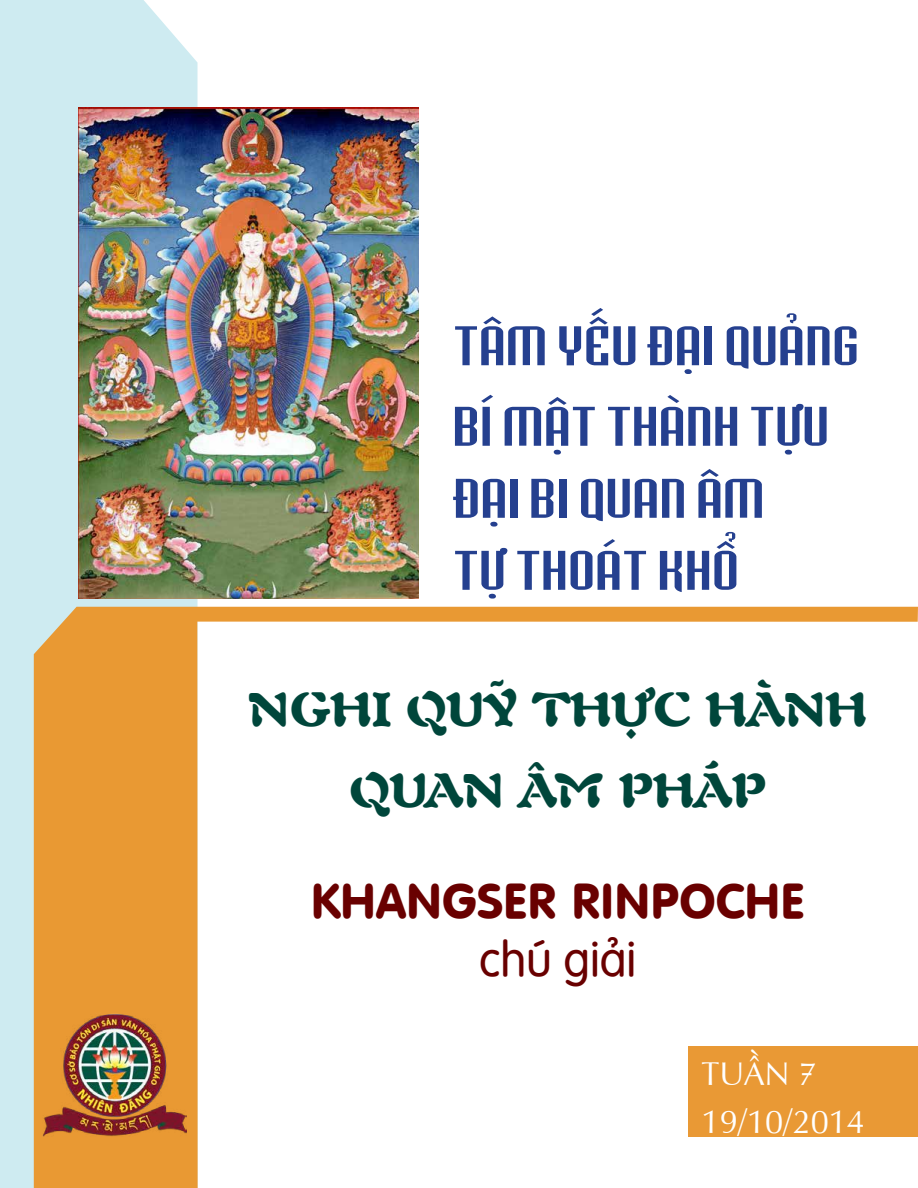
<style>
.page{position:relative;width:918px;height:1188px;background:#fff}
.page>*{position:absolute;margin:0;border:0;box-sizing:border-box;transform-origin:0 0}
.t1{font:51px/80.6px "UVN Hai Ba Trung";color:#25408f;scale:1.5 1}
.t2{font:48px/80.6px "UVN Mang Cau Nang";color:#00463b;text-align:center}
.t3{font:700 48px "UVN Van";color:#690000}
.t4{font:48px "UVN Van";color:#690000}
.t5{font:33px/48.2px "UVN Nhan";color:#fff}
</style>
<div class="page">
<div style="left:0;top:0;width:198px;height:1188px;background:#ceebf1"></div>
<svg style="left:34px;top:607px;width:884px;height:581px"></svg>
<img style="left:79px;top:108px;width:339px;height:490px">
<img style="left:43px;top:1013px;width:144px;height:124px">
<div style="left:689px;top:1046px;width:229px;height:91px;background:#e99935"></div>
<p class="t1" style="left:453px;top:302px;width:272px">TÂM YẾU ĐẠI QUẢNG<br>BÍ MẬT THÀNH TỰU</p>
<p class="t1" style="left:453px;top:459px;width:209px;line-height:72px">ĐẠI BI QUAN ÂM<br>TỰ THOÁT KHỔ</p>
<p class="t2" style="left:248px;top:664px;width:621px">NGHI QUỸ THỰC HÀNH<br>QUAN ÂM PHÁP</p>
<p class="t3" style="left:311px;top:861px;width:496px">KHANGSER RINPOCHE</p>
<p class="t4" style="left:479px;top:922px;width:159px">chú giải</p>
<p class="t5" style="left:702px;top:1048px;width:165px">TUẦN 7<br>19/10/2014</p>
</div>
